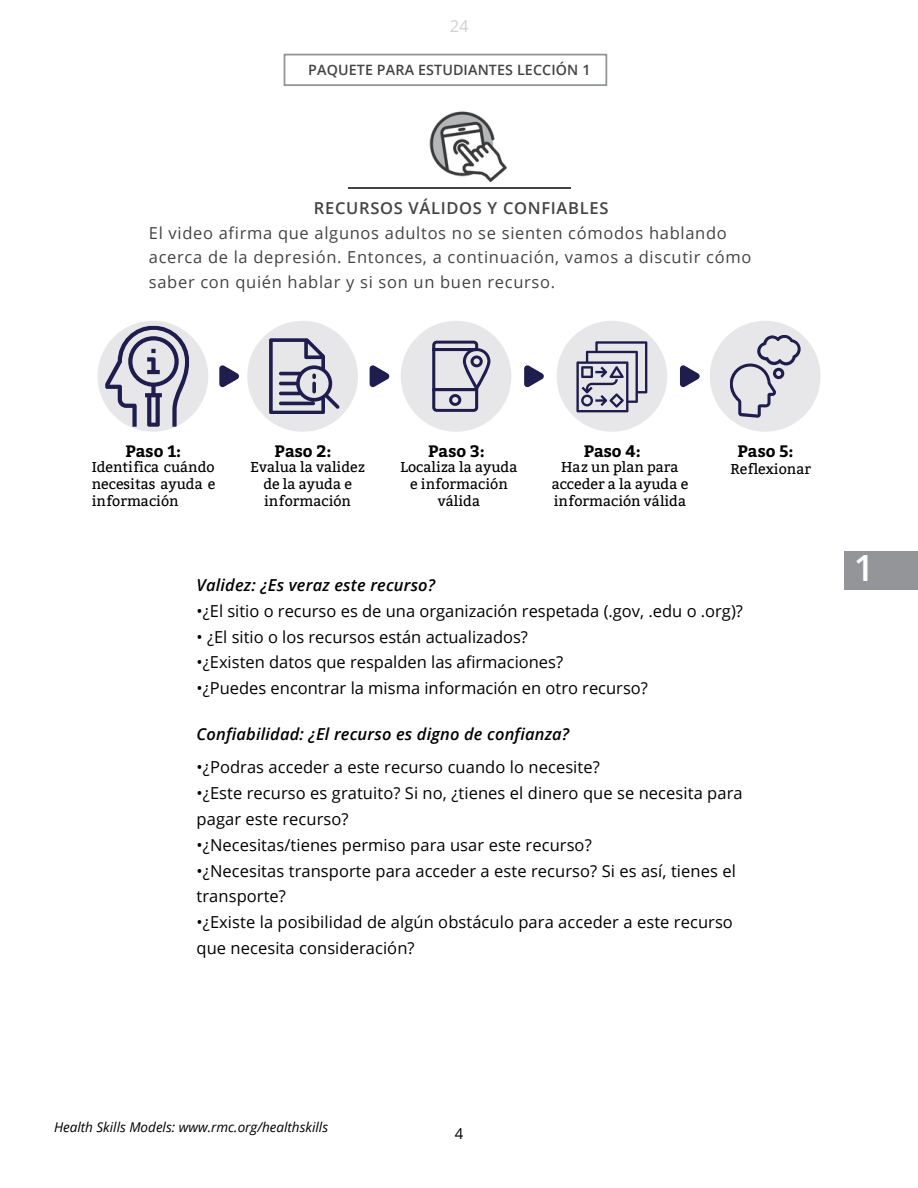
<style>
.page{position:relative;width:918px;height:1188px;background:#fff}
.page>*{position:absolute;margin:0;border:0;box-sizing:border-box;transform-origin:0 0}
.t1{font:600 36px "Open Sans";color:#fff}
.t2{font:16.5px/25.8px "Open Sans";letter-spacing:.005em;color:#000}
.t3{font:16.5px/24.8px "Open Sans";letter-spacing:.04em;color:#434345}
.t4{font:italic 600 16.5px "Open Sans";letter-spacing:.01em;color:#000}
.t5{font:700 16.5px "Bitter";color:#000}
.t6{font:600 16.5px "Open Sans";letter-spacing:.04em;color:#434345}
.t7{font:16.5px "Open Sans";color:#cfd1d2}
.t8{font:15px "Open Sans";color:#000}
.t9{font:14.25px/16.8px "Bitter";color:#000;text-align:center}
.t10{font:600 14.25px "Open Sans";letter-spacing:.01em;color:#434345}
.t11{font:italic 13.5px "Open Sans";color:#000}
</style>
<div class="page">
<hr style="left:348px;top:187px;width:222px;height:2px;background:#434345">
<div style="left:844px;top:551px;width:73px;height:39px;background:#939598"></div>
<img style="left:429px;top:111px;width:78px;height:71px">
<div style="left:98px;top:321px;width:110px;height:111px;background:#e7e7e9;border-radius:50%"></div>
<svg style="left:105px;top:326px;width:84px;height:101px"></svg>
<div style="left:401px;top:321px;width:110px;height:111px;background:#e7e7e9;border-radius:50%"></div>
<svg style="left:432px;top:341px;width:58px;height:71px"></svg>
<div style="left:247px;top:321px;width:111px;height:111px;background:#e7e7e9;border-radius:50%"></div>
<svg style="left:269px;top:338px;width:71px;height:76px"></svg>
<svg style="left:219px;top:365px;width:20px;height:23px"></svg>
<svg style="left:370px;top:365px;width:20px;height:23px"></svg>
<div style="left:557px;top:321px;width:110px;height:111px;background:#e7e7e9;border-radius:50%"></div>
<svg style="left:576px;top:341px;width:71px;height:71px"></svg>
<svg style="left:524px;top:365px;width:20px;height:23px"></svg>
<div style="left:710px;top:321px;width:111px;height:111px;background:#e7e7e9;border-radius:50%"></div>
<svg style="left:730px;top:335px;width:71px;height:83px"></svg>
<svg style="left:680px;top:365px;width:20px;height:23px"></svg>
<svg style="left:284px;top:54px;width:323px;height:32px"></svg>
<p class="t7" style="left:450px;top:14px;width:20px">24</p>
<p class="t10" style="left:308px;top:60px;width:284px">PAQUETE PARA ESTUDIANTES LECCIÓN 1</p>
<p class="t6" style="left:314px;top:196px;width:296px">RECURSOS VÁLIDOS Y CONFIABLES</p>
<p class="t3" style="left:149px;top:220px;width:604px">El video afirma que algunos adultos no se sienten cómodos hablando acerca de la depresión. Entonces, a continuación, vamos a discutir cómo saber con quién hablar y si son un buen recurso.</p>
<p class="t5" style="left:125px;top:439px;width:57px">Paso 1:</p>
<p class="t5" style="left:275px;top:439px;width:58px">Paso 2:</p>
<p class="t5" style="left:428px;top:439px;width:58px">Paso 3:</p>
<p class="t5" style="left:584px;top:439px;width:59px">Paso 4:</p>
<p class="t5" style="left:738px;top:439px;width:58px">Paso 5:</p>
<p class="t9" style="left:92px;top:459px;width:125px;text-align:justify">Identifica cuándo necesitas ayuda e información</p>
<p class="t9" style="left:250px;top:459px;width:116px">Evalua la validez de la ayuda e información</p>
<p class="t9" style="left:401px;top:459px;width:118px">Localiza la ayuda e información válida</p>
<p class="t9" style="left:552px;top:459px;width:138px">Haz un plan para acceder a la ayuda e información válida</p>
<p class="t9" style="left:731px;top:461px;width:82px">Reflexionar</p>
<p class="t4" style="left:197px;top:573px;width:240px">Validez: ¿Es veraz este recurso?</p>
<p class="t2" style="left:197px;top:597px;width:548px">•¿El sitio o recurso es de una organización respetada (.gov, .edu o .org)?</p>
<p class="t2" style="left:197px;top:623px;width:333px">• ¿El sitio o los recursos están actualizados?</p>
<p class="t2" style="left:197px;top:649px;width:368px">•¿Existen datos que respalden las afirmaciones?</p>
<p class="t2" style="left:197px;top:675px;width:453px">•¿Puedes encontrar la misma información en otro recurso?</p>
<p class="t4" style="left:197px;top:723px;width:374px">Confiabilidad: ¿El recurso es digno de confianza?</p>
<p class="t2" style="left:197px;top:754px;width:405px">•¿Podras acceder a este recurso cuando lo necesite?</p>
<p class="t2" style="left:197px;top:780px;width:548px">•¿Este recurso es gratuito? Si no, ¿tienes el dinero que se necesita para pagar este recurso?</p>
<p class="t2" style="left:197px;top:831px;width:397px">•¿Necesitas/tienes permiso para usar este recurso?</p>
<p class="t2" style="left:197px;top:857px;width:541px">•¿Necesitas transporte para acceder a este recurso? Si es así, tienes el transporte?</p>
<p class="t2" style="left:197px;top:909px;width:538px">•¿Existe la posibilidad de algún obstáculo para acceder a este recurso que necesita consideración?</p>
<h1 class="t1" style="left:854px;top:542px;width:22px">1</h1>
<p class="t11" style="left:54px;top:1118px;width:276px">Health Skills Models: www.rmc.org/healthskills</p>
<p class="t8" style="left:455px;top:1123px;width:10px">4</p>
</div>
